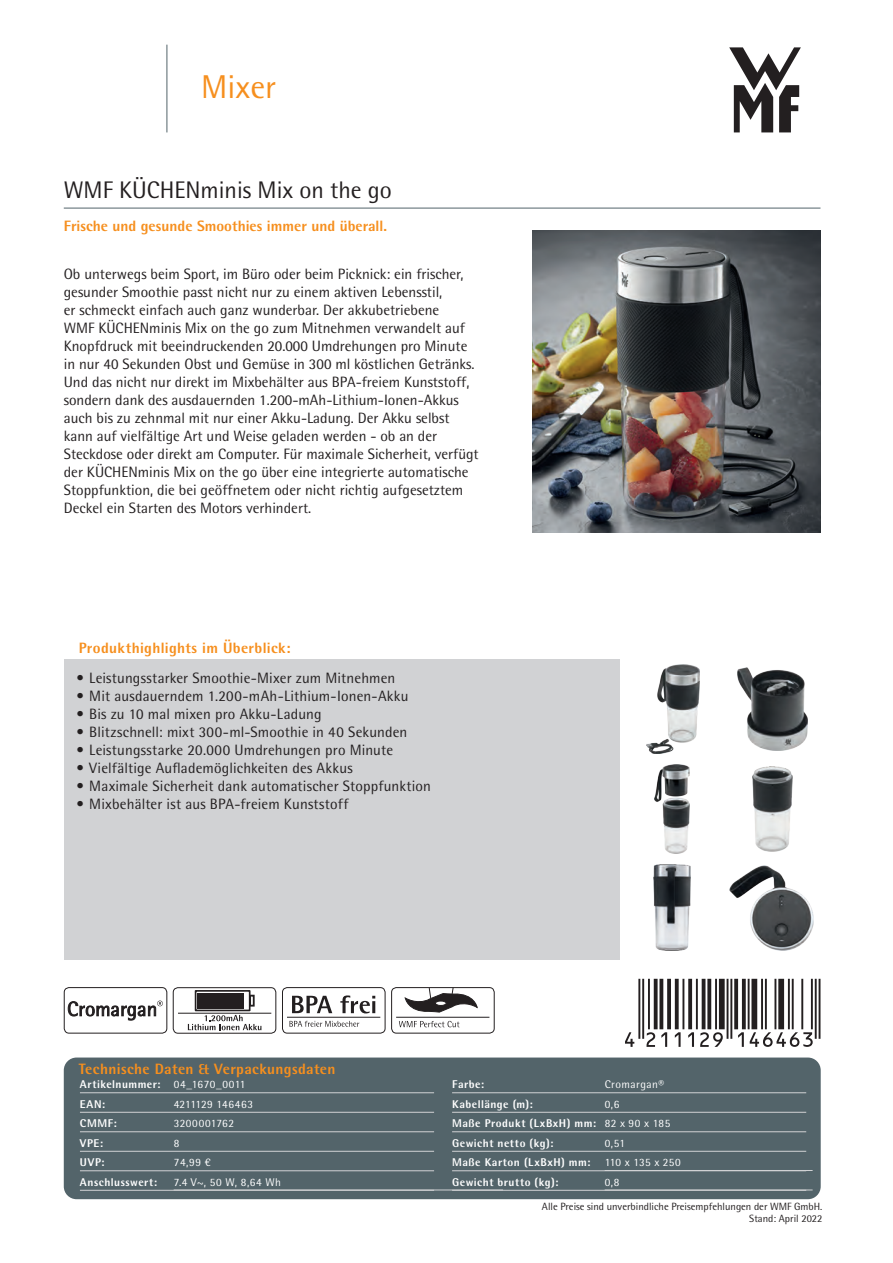
<style>
.page{position:relative;width:893px;height:1263px;background:#fff}
.page>*{position:absolute;margin:0;border:0;box-sizing:border-box;transform-origin:0 0}
.t1{font:33px "WMF Rotis";color:#f68f1e}
.t2{font:24px "WMF Rotis";color:#231f20}
.t3{font:15px/18px "WMF Rotis";color:#231f20}
.t4{font:700 15px "WMF Rotis";letter-spacing:.015em;color:#f68f1e}
.t5{font:700 11.25px/19.5px "WMF Rotis";letter-spacing:.045em;color:#fff}
.t6{font:11.25px/19.5px "WMF Rotis";letter-spacing:.04em;color:#fff}
.t7{font:10.5px/11.7px "WMF Rotis";color:#231f20;text-align:right}
</style>
<div class="page">
<svg style="left:729px;top:47px;width:72px;height:85px"></svg>
<div style="left:64px;top:659px;width:556px;height:300px;background:#d1d2d4"></div>
<div style="left:64px;top:1057px;width:757px;height:142px;background:#53646a;border-radius:13px"></div>
<div style="left:64px;top:987px;width:103px;height:46px;border:1px solid #231f20;border-radius:5px"></div>
<svg style="left:68px;top:1000px;width:95px;height:20px"></svg>
<div style="left:173px;top:987px;width:103px;height:47px;border:1px solid #231f20;border-radius:5px"></div>
<div style="left:195px;top:990px;width:56px;height:21px;border:2px solid #231f20"></div>
<div style="left:249px;top:995px;width:6px;height:11px;border:2px solid #231f20"></div>
<div style="left:197px;top:993px;width:47px;height:16px;background:#231f20"></div>
<svg style="left:188px;top:1015px;width:73px;height:15px"></svg>
<hr style="left:178px;top:1013px;width:93px;height:1px;background:#231f20">
<div style="left:282px;top:987px;width:104px;height:46px;border:1px solid #231f20;border-radius:5px"></div>
<hr style="left:287px;top:1017px;width:93px;height:1px;background:#231f20">
<svg style="left:289px;top:1021px;width:70px;height:6px"></svg>
<svg style="left:292px;top:996px;width:40px;height:17px"></svg>
<svg style="left:340px;top:995px;width:35px;height:18px"></svg>
<hr style="left:167px;top:45px;width:1px;height:87px;background:#53646a">
<hr style="left:64px;top:208px;width:756px;height:1px;background:#53646a">
<hr style="left:80px;top:1092px;width:354px;height:1px;background:#d1d2d4">
<hr style="left:80px;top:1112px;width:354px;height:1px;background:#d1d2d4">
<hr style="left:80px;top:1131px;width:354px;height:1px;background:#d1d2d4">
<hr style="left:80px;top:1151px;width:354px;height:1px;background:#d1d2d4">
<hr style="left:80px;top:1170px;width:354px;height:1px;background:#d1d2d4">
<hr style="left:80px;top:1190px;width:354px;height:1px;background:#d1d2d4">
<hr style="left:452px;top:1092px;width:354px;height:1px;background:#d1d2d4">
<hr style="left:452px;top:1112px;width:354px;height:1px;background:#d1d2d4">
<hr style="left:452px;top:1131px;width:354px;height:1px;background:#d1d2d4">
<hr style="left:452px;top:1151px;width:354px;height:1px;background:#d1d2d4">
<hr style="left:452px;top:1170px;width:354px;height:1px;background:#d1d2d4">
<hr style="left:452px;top:1190px;width:354px;height:1px;background:#d1d2d4">
<hr style="left:174px;top:1190px;width:329px;height:1px;background:#d1d2d4">
<hr style="left:605px;top:1170px;width:208px;height:1px;background:#d1d2d4">
<hr style="left:605px;top:1190px;width:208px;height:1px;background:#d1d2d4">
<img style="left:532px;top:230px;width:289px;height:303px">
<img style="left:752px;top:766px;width:41px;height:86px">
<img style="left:729px;top:865px;width:84px;height:86px">
<img style="left:655px;top:764px;width:35px;height:90px">
<img style="left:653px;top:865px;width:38px;height:86px">
<img style="left:647px;top:664px;width:52px;height:89px">
<img style="left:738px;top:667px;width:69px;height:83px">
<svg style="left:405px;top:989px;width:73px;height:24px"></svg>
<div style="left:391px;top:987px;width:104px;height:46px;border:1px solid #231f20;border-radius:5px"></div>
<hr style="left:396px;top:1017px;width:93px;height:1px;background:#231f20">
<svg style="left:399px;top:1021px;width:60px;height:6px"></svg>
<svg style="left:625px;top:979px;width:195px;height:68px"></svg>
<h1 class="t1" style="left:201px;top:67px;width:76px">Mixer</h1>
<h2 class="t2" style="left:64px;top:175px;width:330px">WMF KÜCHENminis Mix on the go</h2>
<p class="t4" style="left:64px;top:216px;width:325px">Frische und gesunde Smoothies immer und überall.</p>
<p class="t3" style="left:64px;top:265px;width:416px">Ob unterwegs beim Sport, im Büro oder beim Picknick: ein frischer, gesunder Smoothie passt nicht nur zu einem aktiven Lebensstil,<br>er schmeckt einfach auch ganz wunderbar. Der akkubetriebene<br>WMF KÜCHENminis Mix on the go zum Mitnehmen verwandelt auf Knopfdruck mit beeindruckenden 20.000 Umdrehungen pro Minute in nur 40 Sekunden Obst und Gemüse in 300 ml köstlichen Getränks.<br>Und das nicht nur direkt im Mixbehälter aus BPA-freiem Kunststoff, sondern dank des ausdauernden 1.200-mAh-Lithium-Ionen-Akkus auch bis zu zehnmal mit nur einer Akku-Ladung. Der Akku selbst kann auf vielfältige Art und Weise geladen werden - ob an der Steckdose oder direkt am Computer. Für maximale Sicherheit, verfügt der KÜCHENminis Mix on the go über eine integrierte automatische Stoppfunktion, die bei geöffnetem oder nicht richtig aufgesetztem Deckel ein Starten des Motors verhindert.</p>
<p class="t4" style="left:79px;top:638px;width:213px">Produkthighlights im Überblick:</p>
<p class="t3" style="left:77px;top:669px;width:320px">• Leistungsstarker Smoothie-Mixer zum Mitnehmen</p>
<p class="t3" style="left:77px;top:687px;width:334px">• Mit ausdauerndem 1.200-mAh-Lithium-Ionen-Akku</p>
<p class="t3" style="left:77px;top:705px;width:247px">• Bis zu 10 mal mixen pro Akku-Ladung</p>
<p class="t3" style="left:77px;top:723px;width:332px">• Blitzschnell: mixt 300-ml-Smoothie in 40 Sekunden</p>
<p class="t3" style="left:77px;top:741px;width:318px">• Leistungsstarke 20.000 Umdrehungen pro Minute</p>
<p class="t3" style="left:77px;top:759px;width:278px">• Vielfältige Auflademöglichkeiten des Akkus</p>
<p class="t3" style="left:77px;top:777px;width:356px">• Maximale Sicherheit dank automatischer Stoppfunktion</p>
<p class="t3" style="left:77px;top:795px;width:274px">• Mixbehälter ist aus BPA-freiem Kunststoff</p>
<p class="t4" style="left:79px;top:1059px;width:258px">Technische Daten &amp; Verpackungsdaten</p>
<p class="t6" style="left:174px;top:1074px;width:109px">04_1670_0011<br>4211129 146463<br>3200001762<br>8<br>74,99 €<br>7.4 V~, 50 W, 8,64 Wh</p>
<p class="t6" style="left:605px;top:1074px;width:78px">Cromargan®<br>0,6<br>82 x 90 x 185<br>0,51<br>110 x 135 x 250<br>0,8</p>
<p class="t7" style="left:542px;top:1201px;width:282px">Alle Preise sind unverbindliche Preisempfehlungen der WMF GmbH.<br>Stand: April 2022</p>
<p class="t5" style="left:80px;top:1074px;width:82px">Artikelnummer:<br>EAN:<br>CMMF:<br>VPE:<br>UVP:<br>Anschlusswert:</p>
<p class="t5" style="left:452px;top:1074px;width:145px">Farbe:<br>Kabellänge (m):<br>Maße Produkt (LxBxH) mm:<br>Gewicht netto (kg):<br>Maße Karton (LxBxH) mm:<br>Gewicht brutto (kg):</p>
</div>
